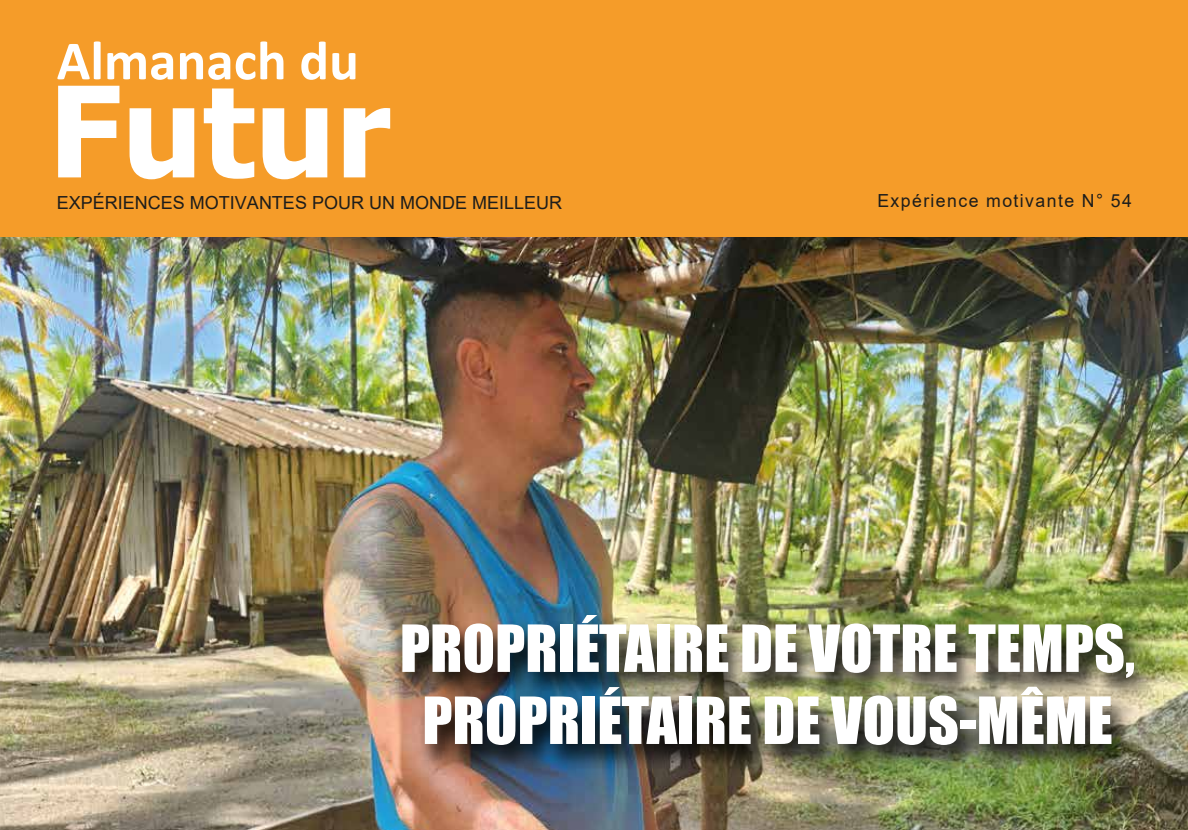
<style>
.page{position:relative;width:1188px;height:830px;background:#fff}
.page>*{position:absolute;margin:0;border:0;box-sizing:border-box;transform-origin:0 0}
.t1{font:700 126px "Tahoma";color:#fff}
.t2{font:60px/72px "Impact";color:#fff;text-align:center}
.t3{font:700 55.5px "Calibri";color:#fff}
.t4{font:18px "Arial";color:#1d1d1b}
.t5{font:18px "Arial";letter-spacing:.08em;color:#1d1d1b}
</style>
<div class="page">
<img style="left:0;top:236px;width:1188px;height:593px">
<img style="left:351px;top:605px;width:837px;height:224px">
<div style="left:0;top:0;width:1188px;height:236px;background:#f59c29"></div>
<p class="t3" style="left:57px;top:21px;width:304px">Almanach du</p>
<h1 class="t1" style="left:49px;top:43px;width:343px">Futur</h1>
<p class="t4" style="left:57px;top:190px;width:507px">EXPÉRIENCES MOTIVANTES POUR UN MONDE MEILLEUR</p>
<p class="t5" style="left:877px;top:188px;width:256px">Expérience motivante N° 54</p>
<p class="t2" style="left:400px;top:610px;width:737px">PROPRIÉTAIRE DE VOTRE TEMPS,<br>PROPRIÉTAIRE DE VOUS-MÊME</p>
</div>
